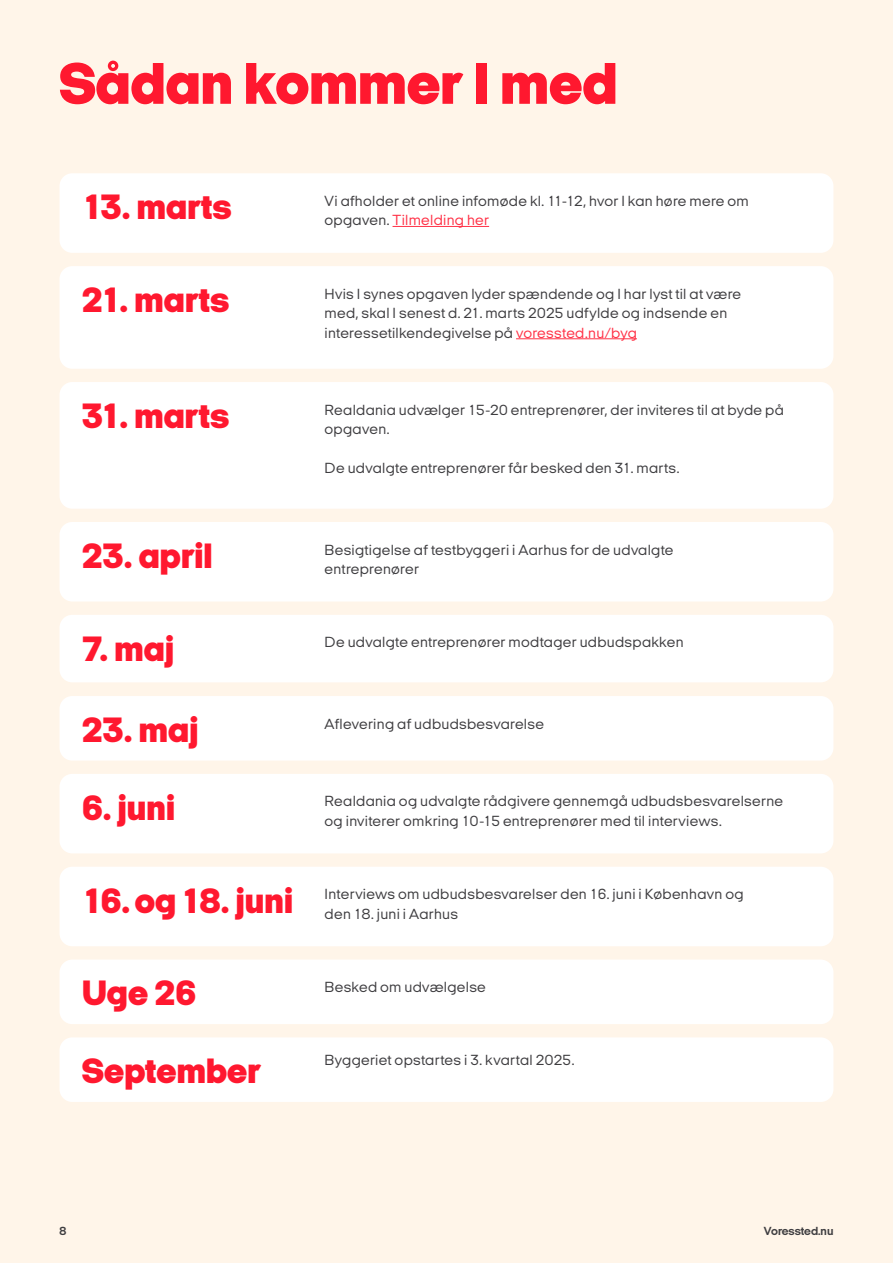
<style>
.page{position:relative;width:893px;height:1263px;background:#fff5e9}
.page>*{position:absolute;margin:0;border:0;box-sizing:border-box;transform-origin:0 0}
.t1{font:900 60px "Italian Plate No Two Exp";color:#ff182f}
.t2{font:900 36px "Italian Plate No Two Exp";letter-spacing:.005em;color:#ff182f}
.t3{font:15px/19.5px "Italian Plate No Two Exp";letter-spacing:.02em;color:#3e3d40}
.t4{font:700 12px "Italian Plate No Two Exp";color:#3e3d40}
.s1{color:#ff3146}
</style>
<div class="page">
<div style="left:60px;top:266px;width:773px;height:103px;background:#fff;border-radius:13px"></div>
<div style="left:60px;top:382px;width:773px;height:127px;background:#fff;border-radius:13px"></div>
<div style="left:60px;top:696px;width:773px;height:64px;background:#fff;border-radius:13px"></div>
<div style="left:60px;top:867px;width:773px;height:79px;background:#fff;border-radius:13px"></div>
<div style="left:60px;top:774px;width:773px;height:79px;background:#fff;border-radius:13px"></div>
<div style="left:60px;top:173px;width:773px;height:80px;background:#fff;border-radius:13px"></div>
<hr style="left:516px;top:338px;width:121px;height:1px;background:#ff3146">
<div style="left:60px;top:522px;width:773px;height:79px;background:#fff;border-radius:13px"></div>
<div style="left:60px;top:615px;width:773px;height:67px;background:#fff;border-radius:13px"></div>
<hr style="left:393px;top:226px;width:96px;height:1px;background:#ff3146">
<div style="left:60px;top:959px;width:773px;height:65px;background:#fff;border-radius:13px"></div>
<div style="left:60px;top:1037px;width:773px;height:65px;background:#fff;border-radius:13px"></div>
<h1 class="t1" style="left:60px;top:51px;width:559px">Sådan kommer I med</h1>
<h2 class="t2" style="left:82px;top:188px;width:151px">13. marts</h2>
<p class="t3" style="left:325px;top:191px;width:426px">Vi afholder et online infomøde kl. 11-12, hvor I kan høre mere om opgaven. <span class="s1">Tilmelding her</span></p>
<h2 class="t2" style="left:82px;top:280px;width:149px">21. marts</h2>
<p class="t3" style="left:325px;top:284px;width:418px">Hvis I synes opgaven lyder spændende og I har lyst til at være med, skal I senest d. 21. marts 2025 udfylde og indsende en interessetilkendegivelse på <span class="s1">voressted.nu/byg</span></p>
<h2 class="t2" style="left:82px;top:396px;width:149px">31. marts</h2>
<p class="t3" style="left:325px;top:400px;width:461px">Realdania udvælger 15-20 entreprenører, der inviteres til at byde på opgaven.</p>
<p class="t3" style="left:325px;top:458px;width:356px">De udvalgte entreprenører får besked den 31. marts.</p>
<h2 class="t2" style="left:82px;top:536px;width:132px">23. april</h2>
<p class="t3" style="left:325px;top:540px;width:350px">Besigtigelse af testbyggeri i Aarhus for de udvalgte entreprenører</p>
<h2 class="t2" style="left:82px;top:629px;width:93px">7. maj</h2>
<p class="t3" style="left:325px;top:632px;width:360px">De udvalgte entreprenører modtager udbudspakken</p>
<h2 class="t2" style="left:82px;top:710px;width:118px">23. maj</h2>
<p class="t3" style="left:325px;top:714px;width:221px">Aflevering af udbudsbesvarelse</p>
<h2 class="t2" style="left:82px;top:788px;width:94px">6. juni</h2>
<p class="t3" style="left:325px;top:791px;width:460px">Realdania og udvalgte rådgivere gennemgå udbudsbesvarelserne og inviterer omkring 10-15 entreprenører med til interviews.</p>
<h2 class="t2" style="left:82px;top:881px;width:212px">16. og 18. juni</h2>
<p class="t3" style="left:325px;top:884px;width:421px">Interviews om udbudsbesvarelser den 16. juni i København og den 18. juni i Aarhus</p>
<h2 class="t2" style="left:82px;top:974px;width:116px">Uge 26</h2>
<p class="t3" style="left:325px;top:977px;width:163px">Besked om udvælgelse</p>
<h2 class="t2" style="left:82px;top:1052px;width:180px">September</h2>
<p class="t3" style="left:325px;top:1050px;width:251px">Byggeriet opstartes i 3. kvartal 2025.</p>
<p class="t4" style="left:60px;top:1224px;width:8px">8</p>
<p class="t4" style="left:764px;top:1224px;width:71px">Voressted.nu</p>
</div>
